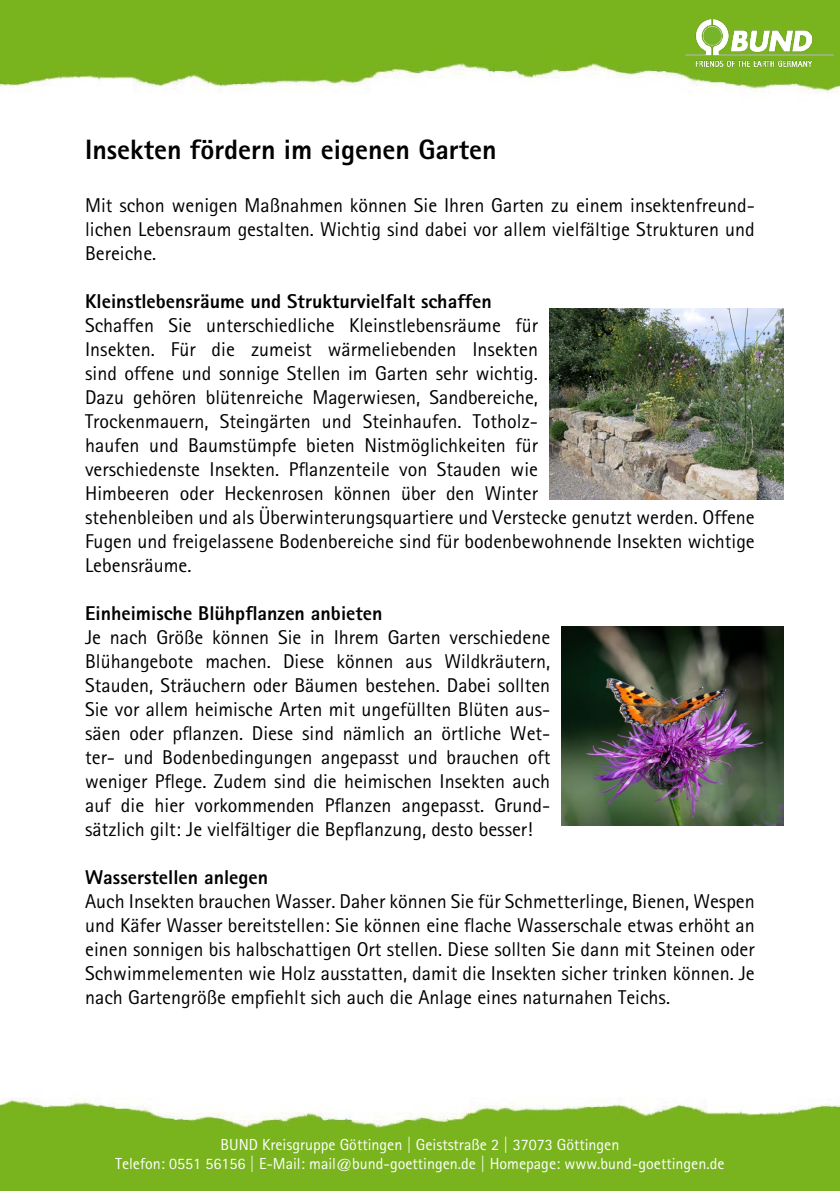
<style>
.page{position:relative;width:840px;height:1191px;background:#fff}
.page>*{position:absolute;margin:0;border:0;box-sizing:border-box;transform-origin:0 0}
.t1{font:800 28px "Agfa Rotis Sans Serif";color:#000}
.t2{font:20px/24px "Agfa Rotis Sans Serif";color:#000;text-align:justify}
.t3{font:800 20px "Agfa Rotis Sans Serif";color:#000}
.t4{font:16px/19.2px "Agfa Rotis Sans Serif";color:#fff;text-align:center}
</style>
<div class="page">
<img style="left:0;top:0;width:839px;height:98px">
<img style="left:678px;top:16px;width:161px;height:55px">
<img style="left:0;top:1093px;width:839px;height:98px">
<img style="left:549px;top:308px;width:233px;height:191px">
<img style="left:561px;top:626px;width:221px;height:199px">
<h1 class="t1" style="left:85px;top:132px;width:413px">Insekten fördern im eigenen Garten</h1>
<p class="t2" style="left:85px;top:193px;width:670px">Mit schon wenigen Maßnahmen können Sie Ihren Garten zu einem insektenfreund&shy;lichen Lebensraum gestalten. Wichtig sind dabei vor allem vielfältige Strukturen und Bereiche.</p>
<p class="t3" style="left:85px;top:288px;width:408px">Kleinstlebensräume und Strukturvielfalt schaffen</p>
<p class="t2" style="left:85px;top:313px;width:671px;text-align:left">Schaffen Sie unterschiedliche Kleinstlebensräume für<br>Insekten. Für die zumeist wärmeliebenden Insekten<br>sind offene und sonnige Stellen im Garten sehr wichtig.<br>Dazu gehören blütenreiche Magerwiesen, Sandbereiche,<br>Trockenmauern, Steingärten und Steinhaufen. Totholz-<br>haufen und Baumstümpfe bieten Nistmöglichkeiten für<br>verschiedenste Insekten. Pflanzenteile von Stauden wie<br>Himbeeren oder Heckenrosen können über den Winter<br>stehenbleiben und als Überwinterungsquartiere und Verstecke genutzt werden. Offene Fugen und freigelassene Bodenbereiche sind für bodenbewohnende Insekten wichtige Lebensräume.</p>
<p class="t3" style="left:85px;top:600px;width:299px">Einheimische Blühpflanzen anbieten</p>
<p class="t2" style="left:85px;top:625px;width:466px">Je nach Größe können Sie in Ihrem Garten verschiedene Blühangebote machen. Diese können aus Wildkräutern, Stauden, Sträuchern oder Bäumen bestehen. Dabei sollten Sie vor allem heimische Arten mit ungefüllten Blüten aus&shy;säen oder pflanzen. Diese sind nämlich an örtliche Wet&shy;ter- und Bodenbedingungen angepasst und brauchen oft weniger Pflege. Zudem sind die heimischen Insekten auch auf die hier vorkommenden Pflanzen angepasst. Grund&shy;sätzlich gilt: Je vielfältiger die Bepflanzung, desto besser!</p>
<p class="t3" style="left:85px;top:864px;width:184px">Wasserstellen anlegen</p>
<p class="t2" style="left:85px;top:889px;width:670px">Auch Insekten brauchen Wasser. Daher können Sie für Schmetterlinge, Bienen, Wespen und Käfer Wasser bereitstellen: Sie können eine flache Wasserschale etwas erhöht an einen sonnigen bis halbschattigen Ort stellen. Diese sollten Sie dann mit Steinen oder Schwimmelementen wie Holz ausstatten, damit die Insekten sicher trinken können. Je nach Gartengröße empfiehlt sich auch die Anlage eines naturnahen Teichs.</p>
<p class="t4" style="left:115px;top:1135px;width:610px">BUND Kreisgruppe Göttingen | Geiststraße 2 | 37073 Göttingen<br>Telefon: 0551 56156 | E-Mail: mail@bund-goettingen.de | Homepage: www.bund-goettingen.de</p>
</div>
